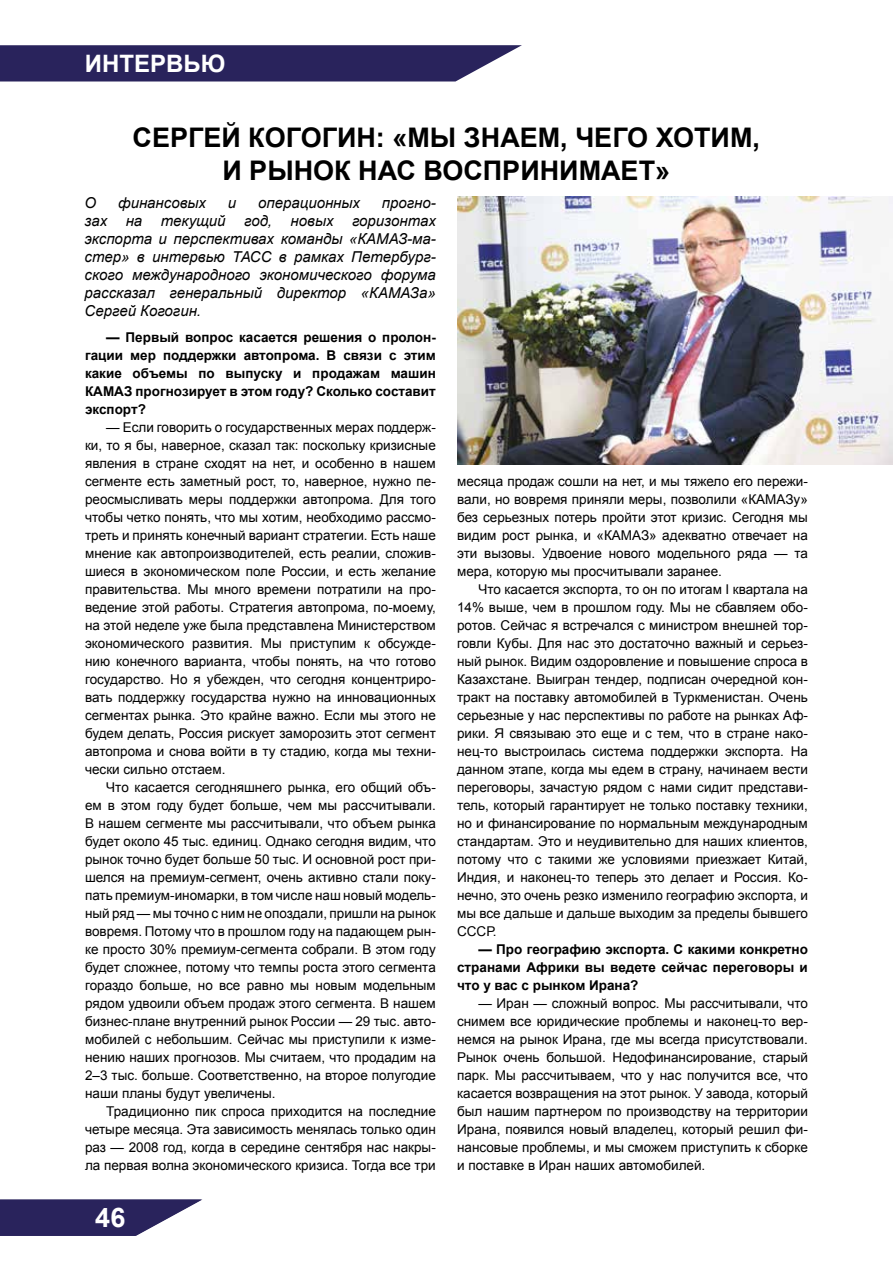
<style>
.page{position:relative;width:893px;height:1263px;background:#fff}
.page>*{position:absolute;margin:0;border:0;box-sizing:border-box;transform-origin:0 0}
.t1{font:700 27px/32.4px "Arial";color:#000;text-align:center}
.t2{font:700 27px "Arial";color:#fff}
.t3{font:700 24px "Arial";color:#fff}
.t4{font:italic 15px/18px "Arial";color:#000;text-align:justify}
.t5{font:13.5px/18px "Arial";color:#000;text-align:justify}
.t6{font:700 13.5px/18px "Arial";color:#000;text-align:justify}
</style>
<div class="page">
<svg style="left:0;top:45px;width:522px;height:36px;background:#373167"></svg>
<svg style="left:0;top:1199px;width:202px;height:37px"></svg>
<img style="left:458px;top:197px;width:435px;height:267px">
<h2 class="t3" style="left:85px;top:48px;width:142px">ИНТЕРВЬЮ</h2>
<h1 class="t1" style="left:133px;top:122px;width:629px">СЕРГЕЙ КОГОГИН: «МЫ ЗНАЕМ, ЧЕГО ХОТИМ,<br>И РЫНОК НАС ВОСПРИНИМАЕТ»</h1>
<p class="t4" style="left:85px;top:193px;width:13px">О</p>
<p class="t4" style="left:118px;top:193px;width:89px">финансовых</p>
<p class="t4" style="left:228px;top:193px;width:10px">и</p>
<p class="t4" style="left:258px;top:193px;width:103px">операционных</p>
<p class="t4" style="left:85px;top:193px;width:353px;text-indent:297px">прогно&shy;зах на текущий год, новых горизонтах экспорта и перспективах команды «КАМАЗ-ма&shy;стер» в интервью ТАСС в рамках Петербург&shy;ского международного экономического форума рассказал генеральный директор «КАМАЗа» Сергей Когогин.</p>
<p class="t6" style="left:85px;top:329px;width:352px;text-indent:21px">— Первый вопрос касается решения о пролон&shy;гации мер поддержки автопрома. В связи с этим какие объемы по выпуску и продажам машин КАМАЗ прогнозирует в этом году? Сколько составит экспорт?</p>
<p class="t5" style="left:85px;top:418px;width:352px;text-indent:21px">— Если говорить о государственных мерах поддерж&shy;ки, то я бы, наверное, сказал так: поскольку кризисные явления в стране сходят на нет, и особенно в нашем сегменте есть заметный рост, то, наверное, нужно пе&shy;реосмысливать меры поддержки автопрома. Для того чтобы четко понять, что мы хотим, необходимо рассмо&shy;треть и принять конечный вариант стратегии. Есть наше мнение как автопроизводителей, есть реалии, сложив&shy;шиеся в экономическом поле России, и есть желание правительства. Мы много времени потратили на про&shy;ведение этой работы. Стратегия автопрома, по-моему, на этой неделе уже была представлена Министерством экономического развития. Мы приступим к обсужде&shy;нию конечного варианта, чтобы понять, на что готово государство. Но я убежден, что сегодня концентриро&shy;вать поддержку государства нужно на инновационных сегментах рынка. Это крайне важно. Если мы этого не будем делать, Россия рискует заморозить этот сегмент автопрома и снова войти в ту стадию, когда мы техни&shy;чески сильно отстаем.</p>
<p class="t5" style="left:85px;top:778px;width:352px;text-indent:21px">Что касается сегодняшнего рынка, его общий объ&shy;ем в этом году будет больше, чем мы рассчитывали.<br>В нашем сегменте мы рассчитывали, что объем рынка будет около 45 тыс. единиц. Однако сегодня видим, что рынок точно будет больше 50 тыс. И основной рост при&shy;шелся на премиум-сегмент, очень активно стали поку&shy;пать премиум-иномарки, в том числе наш новый модель&shy;ный ряд — мы точно с ним не опоздали, пришли на рынок вовремя. Потому что в прошлом году на падающем рын&shy;ке просто 30% премиум-сегмента собрали. В этом году будет сложнее, потому что темпы роста этого сегмента гораздо больше, но все равно мы новым модельным рядом удвоили объем продаж этого сегмента. В нашем бизнес-плане внутренний рынок России — 29 тыс. авто&shy;мобилей с небольшим. Сейчас мы приступили к изме&shy;нению наших прогнозов. Мы считаем, что продадим на 2–3 тыс. больше. Соответственно, на второе полугодие наши планы будут увеличены.</p>
<p class="t5" style="left:85px;top:1102px;width:352px;text-indent:21px">Традиционно пик спроса приходится на последние четыре месяца. Эта зависимость менялась только один раз — 2008 год, когда в середине сентября нас накры&shy;ла первая волна экономического кризиса. Тогда все три</p>
<h1 class="t2" style="left:95px;top:1200px;width:32px">46</h1>
<p class="t5" style="left:457px;top:472px;width:352px">месяца продаж сошли на нет, и мы тяжело его пережи&shy;вали, но вовремя приняли меры, позволили «КАМАЗу» без серьезных потерь пройти этот кризис. Сегодня мы видим рост рынка, и «КАМАЗ» адекватно отвечает на эти вызовы. Удвоение нового модельного ряда — та мера, которую мы просчитывали заранее.</p>
<p class="t5" style="left:457px;top:580px;width:352px;text-indent:21px">Что касается экспорта, то он по итогам I квартала на 14% выше, чем в прошлом году. Мы не сбавляем обо&shy;ротов. Сейчас я встречался с министром внешней тор&shy;говли Кубы. Для нас это достаточно важный и серьез&shy;ный рынок. Видим оздоровление и повышение спроса в Казахстане. Выигран тендер, подписан очередной кон&shy;тракт на поставку автомобилей в Туркменистан. Очень серьезные у нас перспективы по работе на рынках Аф&shy;рики. Я связываю это еще и с тем, что в стране нако&shy;нец-то выстроилась система поддержки экспорта. На данном этапе, когда мы едем в страну, начинаем вести переговоры, зачастую рядом с нами сидит представи&shy;тель, который гарантирует не только поставку техники, но и финансирование по нормальным международным стандартам. Это и неудивительно для наших клиентов, потому что с такими же условиями приезжает Китай, Индия, и наконец-то теперь это делает и Россия. Ко&shy;нечно, это очень резко изменило географию экспорта, и мы все дальше и дальше выходим за пределы бывшего СССР.</p>
<p class="t6" style="left:457px;top:940px;width:352px;text-indent:21px">— Про географию экспорта. С какими конкретно странами Африки вы ведете сейчас переговоры и что у вас с рынком Ирана?</p>
<p class="t5" style="left:457px;top:994px;width:352px;text-indent:21px">— Иран — сложный вопрос. Мы рассчитывали, что снимем все юридические проблемы и наконец-то вер&shy;немся на рынок Ирана, где мы всегда присутствовали.<br>Рынок очень большой. Недофинансирование, старый парк. Мы рассчитываем, что у нас получится все, что касается возвращения на этот рынок. У завода, который был нашим партнером по производству на территории Ирана, появился новый владелец, который решил фи&shy;нансовые проблемы, и мы сможем приступить к сборке и поставке в Иран наших автомобилей.</p>
</div>
